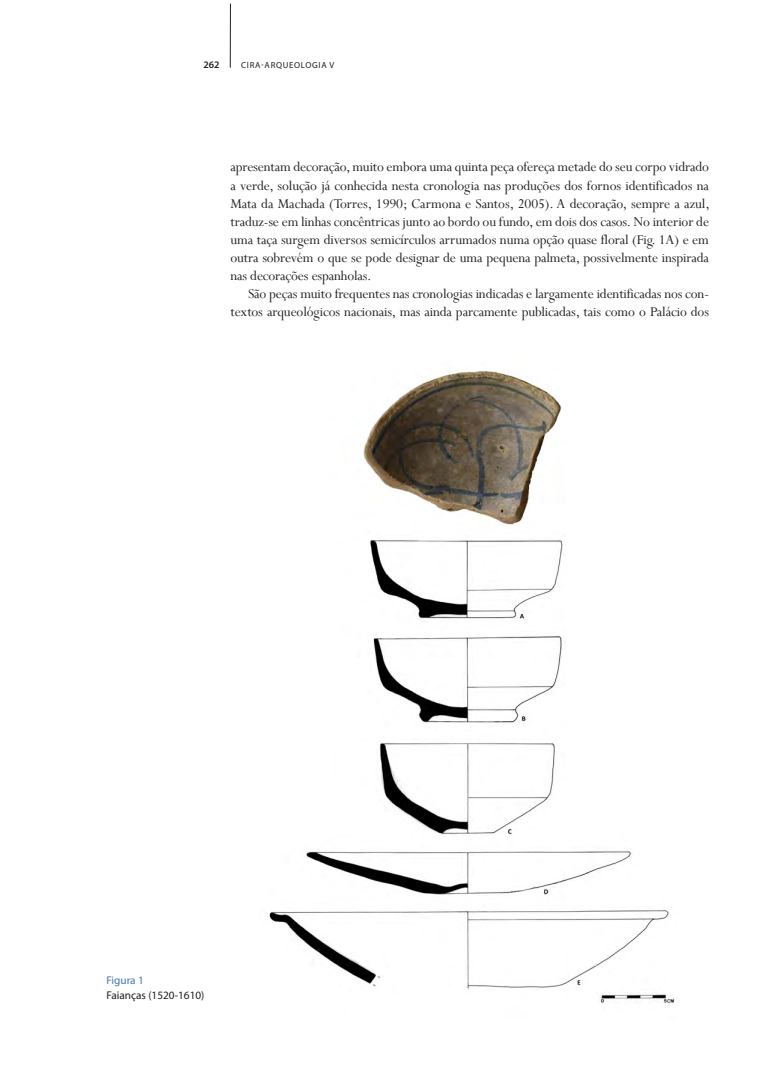
<style>
.page{position:relative;width:780px;height:1088px;background:#fff}
.page>*{position:absolute;margin:0;border:0;box-sizing:border-box;transform-origin:0 0}
.TextoRevista{font:15px/18.1px "Perpetua";letter-spacing:-.01em;color:#231f20;text-align:justify}
.legenda{font:11.25px "Myriad Pro";color:#231f20}
.legenda-2{font:11.25px "Myriad Pro";color:#4877b2}
.t1{font:600 10px "Myriad Pro";color:#231f20}
.t2{font:8.75px "Myriad Pro";letter-spacing:.08em;color:#231f20}
</style>
<div class="page">
<hr style="left:230px;top:4px;width:1px;height:64px;background:#231f20">
<img style="left:269px;top:370px;width:406px;height:635px">
<p class="t1" style="left:203px;top:58px;width:18px">262</p>
<p class="t2" style="left:241px;top:59px;width:95px">CIRA-ARQUEOLOGIA V</p>
<p class="TextoRevista" style="left:230px;top:158px;width:480px">apresentam decoração, muito embora uma quinta peça ofereça metade do seu corpo vidrado a verde, solução já conhecida nesta cronologia nas produções dos fornos identificados na Mata da Machada (Torres, 1990; Carmona e Santos, 2005). A decoração, sempre a azul, traduz-se em linhas concêntricas junto ao bordo ou fundo, em dois dos casos. No interior de uma taça surgem diversos semicírculos arrumados numa opção quase floral (Fig. 1A) e em outra sobrevém o que se pode designar de uma pequena palmeta, possivelmente inspirada nas decorações espanholas.</p>
<p class="TextoRevista" style="left:230px;top:285px;width:480px;text-align:right">São peças muito frequentes nas cronologias indicadas e largamente identificadas nos con&shy;textos arqueológicos nacionais, mas ainda parcamente publicadas, tais como o Palácio dos</p>
<p class="legenda-2" style="left:106px;top:974px;width:39px">Figura 1</p>
<p class="legenda" style="left:106px;top:988px;width:99px">Faianças (1520-1610)</p>
</div>
